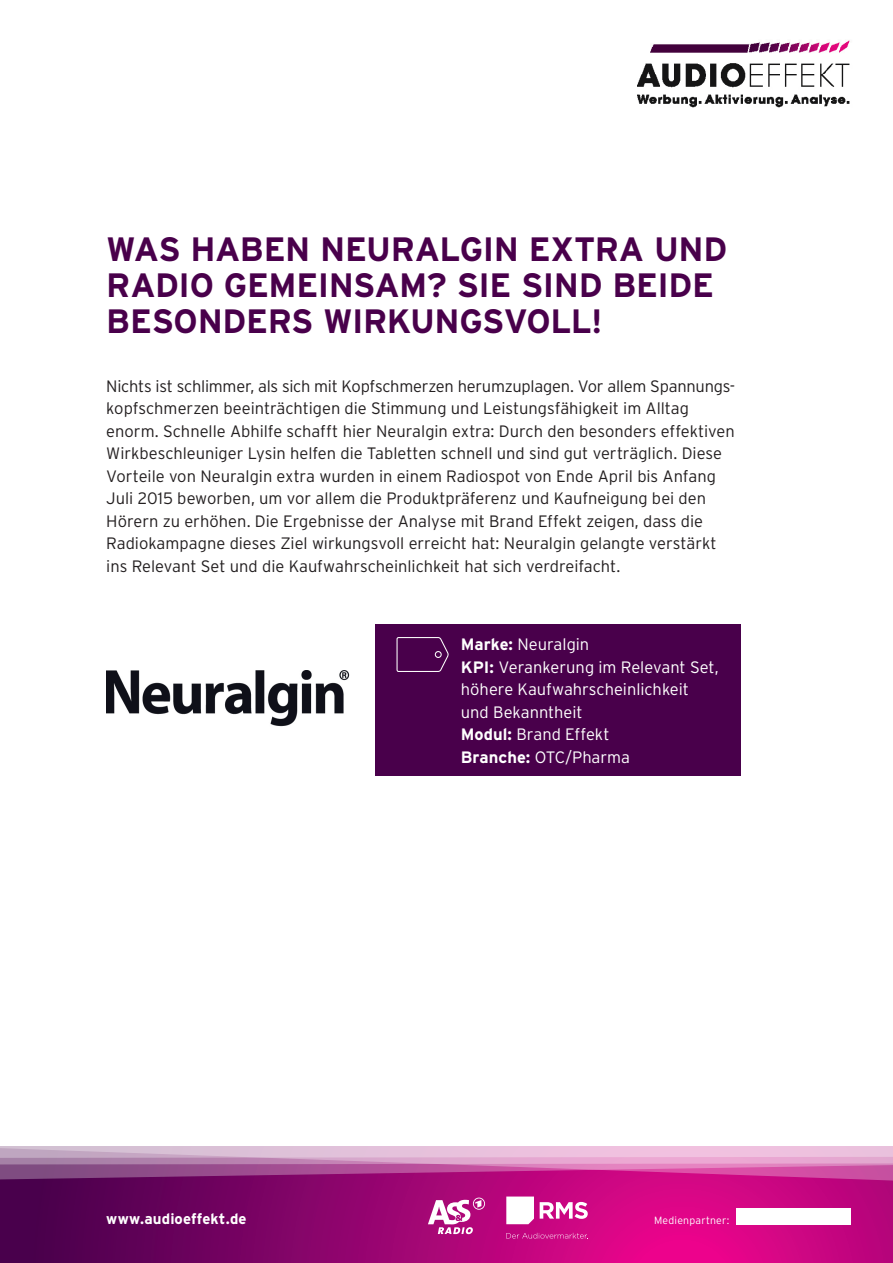
<style>
.page{position:relative;width:893px;height:1263px;background:#fff}
.page>*{position:absolute;margin:0;border:0;box-sizing:border-box;transform-origin:0 0}
.t1{font:700 33.75px/36px "Interstate";letter-spacing:-.015em;color:#49004b}
.t2{font:300 16.5px/22.5px "Interstate";letter-spacing:-.005em;color:#231f20}
.t3{font:300 16.5px/22.5px "Interstate";color:#fff}
.t4{font:700 15px "Interstate";color:#fff}
.t5{font:300 10.5px "Interstate";letter-spacing:.02em;color:#fff}
.s1{font-weight:700}
</style>
<div class="page">
<svg style="left:0;top:1188px;width:893px;height:75px;background:#9d0470"></svg>
<svg style="left:0;top:1164px;width:893px;height:24px;background:#a92984"></svg>
<svg style="left:0;top:1146px;width:893px;height:18px;background:#dcafd0"></svg>
<img style="left:637px;top:40px;width:213px;height:68px">
<svg style="left:428px;top:1197px;width:57px;height:37px"></svg>
<svg style="left:506px;top:1196px;width:28px;height:28px"></svg>
<svg style="left:540px;top:1202px;width:48px;height:17px"></svg>
<svg style="left:506px;top:1233px;width:82px;height:6px"></svg>
<img style="left:737px;top:1209px;width:113px;height:15px">
<div style="left:376px;top:624px;width:365px;height:151px;background:#49004b"></div>
<svg style="left:396px;top:637px;width:53px;height:35px"></svg>
<div style="left:435px;top:651px;width:7px;height:7px;border:1px solid #fff;border-radius:50%"></div>
<img style="left:106px;top:671px;width:243px;height:55px">
<h1 class="t1" style="left:106px;top:231px;width:623px">WAS HABEN N EURALGIN EXTRA UND<br>RADIO GEMEINSAM? SIE SIND BEIDE<br>BESONDERS WIRKUNGSVOLL!</h1>
<p class="t2" style="left:106px;top:374px;width:630px">Nichts ist schlimmer, als sich mit Kopfschmerzen herumzuplagen. Vor allem Spannungs&shy;kopfschmerzen beeinträchtigen die Stimmung und Leistungsfähigkeit im Alltag enorm. Schnelle Abhilfe schafft hier Neuralgin extra: Durch den besonders effektiven Wirkbeschleuniger Lysin helfen die Tabletten schnell und sind gut verträglich. Diese Vorteile von Neuralgin extra wurden in einem Radiospot von Ende April bis Anfang Juli 2015 beworben, um vor allem die Produktpräferenz und Kaufneigung bei den Hörern zu erhöhen. Die Ergebnisse der Analyse mit Brand Effekt zeigen, dass die Radiokampagne dieses Ziel wirkungsvoll erreicht hat: Neuralgin gelangte verstärkt ins Relevant Set und die Kaufwahrscheinlichkeit hat sich verdreifacht.</p>
<p class="t3" style="left:461px;top:633px;width:259px"><span class="s1">MARKE:</span> Neuralgin<br><span class="s1">KPI:</span> Verankerung im Relevant Set, höhere Kaufwahrscheinlichkeit und Bekanntheit<br><span class="s1">MODUL:</span> Brand Effekt<br><span class="s1">BRANCHE:</span> OTC/Pharma</p>
<p class="t4" style="left:106px;top:1209px;width:142px">WWW.AUDIOEFFEKT.DE</p>
<p class="t5" style="left:654px;top:1214px;width:77px">Medienpartner:</p>
</div>
